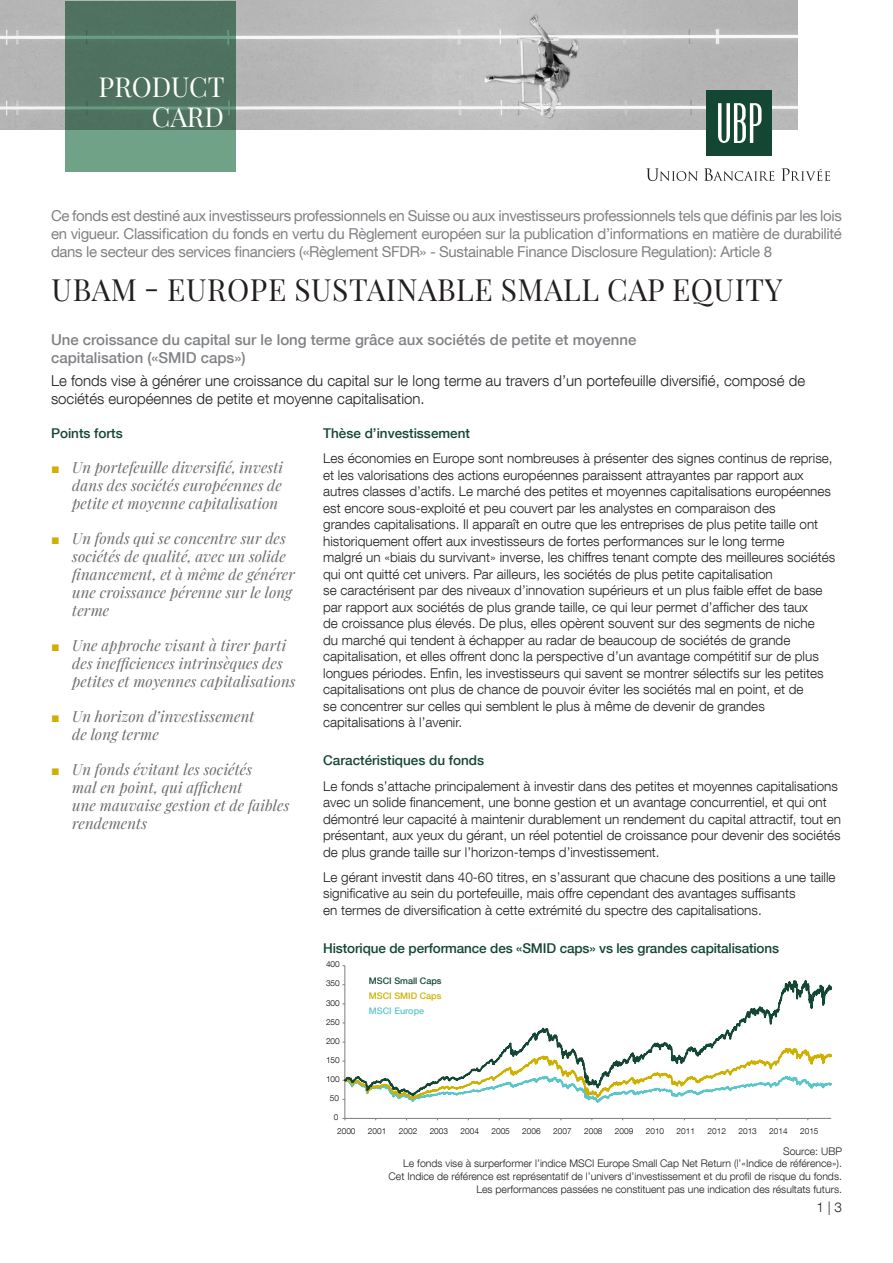
<style>
.page{position:relative;width:893px;height:1263px;background:#fff}
.page>*{position:absolute;margin:0;border:0;box-sizing:border-box;transform-origin:0 0}
.nom_du_fonds{font:30px "Playfair Display";letter-spacing:.02em;color:#231f20}
.t1{font:27px "Playfair Display";color:#fff}
.t2{font:italic 15px/18px "Playfair Display";letter-spacing:.005em;color:#6c6d70}
.For_qualified_invest{font:15px/18px "Helvetica Neue LT Com";letter-spacing:-.025em;color:#808285;text-align:justify}
.Texte_Intro{font:300 15px/18px "Helvetica Neue LT Com";color:#231f20}
.Texte_Intro-2{font:500 15px/18px "Helvetica Neue LT Com";color:#808285}
.Texte{font:300 13.5px/16.5px "Helvetica Neue LT Com";color:#231f20}
.Titre_Niv_2{font:500 13.5px "Helvetica Neue LT Com";letter-spacing:-.01em;color:#144634}
.Sources{font:300 10.5px/12.6px "Helvetica Neue LT Com";color:#231f20;text-align:right}
.t3{font:500 9px "Helvetica Neue LT Com";color:#144634}
.t4{font:500 9px "Helvetica Neue LT Com";color:#ceb000}
.t5{font:500 9px "Helvetica Neue LT Com";color:#5ac6cc}
.t6{font:300 8.25px "Helvetica Neue LT Com";color:#000001}
.s1{font-family:"Arial";font-style:normal;font-size:14.25px;color:#ceb000}
</style>
<div class="page">
<svg style="left:342px;top:965px;width:491px;height:156px"></svg>
<img style="left:0;top:0;width:797px;height:130px">
<svg style="left:65px;top:1px;width:170px;height:170px;background:#577f69"></svg>
<svg style="left:646px;top:168px;width:52px;height:13px"></svg>
<svg style="left:704px;top:168px;width:70px;height:13px"></svg>
<svg style="left:781px;top:168px;width:49px;height:13px"></svg>
<div style="left:706px;top:90px;width:66px;height:66px;background:#144634"></div>
<svg style="left:718px;top:103px;width:43px;height:40px"></svg>
<p class="t1" style="left:99px;top:66px;width:128px">PRODUCT</p>
<p class="t1" style="left:152px;top:96px;width:74px">CARD</p>
<p class="For_qualified_invest" style="left:51px;top:206px;width:792px">Ce fonds est destiné aux investisseurs professionnels en Suisse ou aux investisseurs professionnels tels que définis par les lois en vigueur. Classification du fonds en vertu du Règlement européen sur la publication d’informations en matière de durabilité dans le secteur des services financiers («Règlement SFDR» - Sustainable Finance Disclosure Regulation): Article 8</p>
<p class="nom_du_fonds" style="left:52px;top:267px;width:732px">UBAM - EUROPE SUSTAINABLE SMALL CAP EQUITY</p>
<p class="Texte_Intro-2" style="left:51px;top:331px;width:587px">Une croissance du capital sur le long terme grâce aux sociétés de petite et moyenne capitalisation («SMID caps»)</p>
<p class="Texte_Intro" style="left:51px;top:371px;width:756px">Le fonds vise à générer une croissance du capital sur le long terme au travers d’un portefeuille diversifié, composé de sociétés européennes de petite et moyenne capitalisation.</p>
<p class="Titre_Niv_2" style="left:323px;top:425px;width:148px">Thèse d’investissement</p>
<p class="Texte" style="left:323px;top:450px;width:514px">Les économies en Europe sont nombreuses à présenter des signes continus de reprise, et les valorisations des actions européennes paraissent attrayantes par rapport aux autres classes d’actifs. Le marché des petites et moyennes capitalisations européennes est encore sous-exploité et peu couvert par les analystes en comparaison des<br>grandes capitalisations. Il apparaît en outre que les entreprises de plus petite taille ont historiquement offert aux investisseurs de fortes performances sur le long terme<br>malgré un «biais du survivant» inverse, les chiffres tenant compte des meilleures sociétés qui ont quitté cet univers. Par ailleurs, les sociétés de plus petite capitalisation<br>se caractérisent par des niveaux d’innovation supérieurs et un plus faible effet de base par rapport aux sociétés de plus grande taille, ce qui leur permet d’afficher des taux<br>de croissance plus élevés. De plus, elles opèrent souvent sur des segments de niche<br>du marché qui tendent à échapper au radar de beaucoup de sociétés de grande capitalisation, et elles offrent donc la perspective d’un avantage compétitif sur de plus longues périodes. Enfin, les investisseurs qui savent se montrer sélectifs sur les petites capitalisations ont plus de chance de pouvoir éviter les sociétés mal en point, et de<br>se concentrer sur celles qui semblent le plus à même de devenir de grandes capitalisations à l’avenir.</p>
<p class="Titre_Niv_2" style="left:323px;top:752px;width:163px">Caractéristiques du fonds</p>
<p class="Texte" style="left:323px;top:777px;width:519px">Le fonds s’attache principalement à investir dans des petites et moyennes capitalisations avec un solide financement, une bonne gestion et un avantage concurrentiel, et qui ont démontré leur capacité à maintenir durablement un rendement du capital attractif, tout en présentant, aux yeux du gérant, un réel potentiel de croissance pour devenir des sociétés de plus grande taille sur l’horizon-temps d’investissement.</p>
<p class="Texte" style="left:323px;top:868px;width:514px">Le gérant investit dans 40-60 titres, en s’assurant que chacune des positions a une taille significative au sein du portefeuille, mais offre cependant des avantages suffisants<br>en termes de diversification à cette extrémité du spectre des capitalisations.</p>
<p class="Titre_Niv_2" style="left:51px;top:425px;width:73px">Points forts</p>
<p class="t2" style="left:72px;top:457px;width:212px;text-align:justify;text-indent:-21px"><span class="s1">■</span> Un portefeuille diversifié, investi dans des sociétés européennes de petite et moyenne capitalisation</p>
<p class="t2" style="left:72px;top:528px;width:224px;text-indent:-21px"><span class="s1">■</span> Un fonds qui se concentre sur des sociétés de qualité, avec un solide financement, et à même de générer une croissance pérenne sur le long terme</p>
<p class="t2" style="left:72px;top:635px;width:225px;text-indent:-21px"><span class="s1">■</span> Une approche visant à tirer parti des inefficiences intrinsèques des petites et moyennes capitalisations</p>
<p class="t2" style="left:72px;top:706px;width:184px;text-indent:-21px"><span class="s1">■</span> Un horizon d’investissement de long terme</p>
<p class="t2" style="left:72px;top:759px;width:219px;text-indent:-21px"><span class="s1">■</span> Un fonds évitant les sociétés<br>mal en point, qui affichent<br>une mauvaise gestion et de faibles rendements</p>
<p class="Titre_Niv_2" style="left:323px;top:940px;width:457px">Historique de performance des «SMID caps» vs les grandes capitalisations</p>
<p class="t6" style="left:326px;top:959px;width:15px">400</p>
<p class="t6" style="left:326px;top:978px;width:15px">350</p>
<p class="t6" style="left:326px;top:997px;width:15px">300</p>
<p class="t6" style="left:326px;top:1016px;width:15px">250</p>
<p class="t6" style="left:326px;top:1036px;width:15px">200</p>
<p class="t6" style="left:326px;top:1055px;width:15px">150</p>
<p class="t6" style="left:326px;top:1074px;width:15px">100</p>
<p class="t6" style="left:330px;top:1093px;width:11px">50</p>
<p class="t6" style="left:334px;top:1112px;width:6px">0</p>
<p class="t3" style="left:369px;top:975px;width:74px">MSCI Small Caps</p>
<p class="t4" style="left:369px;top:990px;width:74px">MSCI SMID Caps</p>
<p class="t5" style="left:369px;top:1005px;width:57px">MSCI Europe</p>
<p class="t6" style="left:337px;top:1126px;width:20px">2000</p>
<p class="t6" style="left:368px;top:1126px;width:20px">2001</p>
<p class="t6" style="left:399px;top:1126px;width:20px">2002</p>
<p class="t6" style="left:430px;top:1126px;width:20px">2003</p>
<p class="t6" style="left:461px;top:1126px;width:20px">2004</p>
<p class="t6" style="left:491px;top:1126px;width:20px">2005</p>
<p class="t6" style="left:522px;top:1126px;width:20px">2006</p>
<p class="t6" style="left:553px;top:1126px;width:20px">2007</p>
<p class="t6" style="left:584px;top:1126px;width:20px">2008</p>
<p class="t6" style="left:615px;top:1126px;width:20px">2009</p>
<p class="t6" style="left:646px;top:1126px;width:20px">2010</p>
<p class="t6" style="left:677px;top:1126px;width:20px">2011</p>
<p class="t6" style="left:707px;top:1126px;width:20px">2012</p>
<p class="t6" style="left:738px;top:1126px;width:20px">2013</p>
<p class="t6" style="left:769px;top:1126px;width:20px">2014</p>
<p class="t6" style="left:800px;top:1126px;width:20px">2015</p>
<p class="Sources" style="left:783px;top:1144px;width:60px">Source: UBP</p>
<p class="Sources" style="left:389px;top:1157px;width:455px">Le fonds vise à surperformer l’indice MSCI Europe Small Cap Net Return (l’«Indice de référence»).<br>Cet Indice de référence est représentatif de l’univers d’investissement et du profil de risque du fonds.</p>
<p class="Sources" style="left:476px;top:1182px;width:367px">Les performances passées ne constituent pas une indication des résultats futurs.</p>
<p class="Texte" style="left:816px;top:1199px;width:27px">1 | 3</p>
</div>
